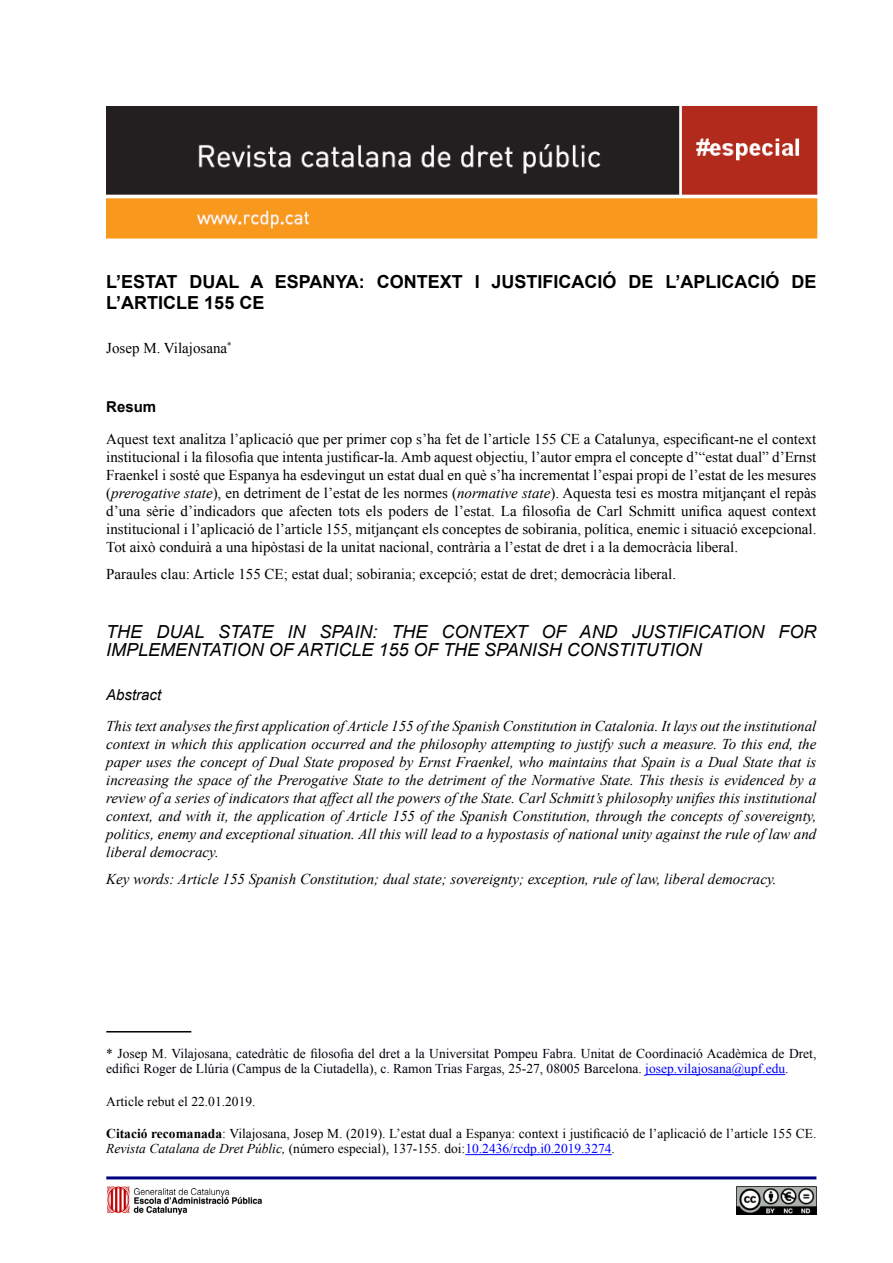
<style>
.page{position:relative;width:893px;height:1263px;background:#fff}
.page>*{position:absolute;margin:0;border:0;box-sizing:border-box;transform-origin:0 0}
.t1{font:italic 18px/18px "Arial";color:#000}
.t2{font:700 18px/21px "Arial";color:#000}
.t3{font:italic 15px/18px "Times New Roman";color:#000;text-align:justify}
.t4{font:15px/18px "Times New Roman";color:#000;text-align:justify}
.t5{font:italic 15px "Arial";color:#000}
.t6{font:700 15px "Arial";color:#000}
.t7{font:13.5px/15px "Times New Roman";color:#000}
.t8{font:13.5px/15px "Times New Roman";color:#00000a}
.s1{font-style:italic}
.s2{color:#00f}
.s3{font-weight:700}
</style>
<div class="page">
<hr style="left:106px;top:1176px;width:710px;height:3px;background:#000080">
<img style="left:737px;top:1187px;width:79px;height:27px">
<img style="left:107px;top:1187px;width:155px;height:28px">
<img style="left:106px;top:106px;width:711px;height:133px">
<hr style="left:106px;top:1031px;width:85px;height:1px;background:#000">
<hr style="left:645px;top:1074px;width:140px;height:1px;background:#00f">
<hr style="left:465px;top:1154px;width:147px;height:1px;background:#00f">
<p class="t2" style="left:106px;top:272px;width:712px">L’ESTAT DUAL A ESPANYA: CONTEXT I JUSTIFICACIÓ DE L’APLICACIÓ DE<br>L’ARTICLE 155 CE</p>
<p class="t4" style="left:106px;top:338px;width:127px">Josep M. Vilajosana<sup>*</sup></p>
<p class="t6" style="left:106px;top:397px;width:52px">Resum</p>
<p class="t4" style="left:106px;top:429px;width:712px">Aquest text analitza l’aplicació que per primer cop s’ha fet de l’article 155 CE a Catalunya, especificant-ne el context institucional i la filosofia que intenta justificar-la. Amb aquest objectiu, l’autor empra el concepte d’“estat dual” d’Ernst Fraenkel i sosté que Espanya ha esdevingut un estat dual en què s’ha incrementat l’espai propi de l’estat de les mesures (<span class="s1">prerogative state</span>), en detriment de l’estat de les normes (<span class="s1">normative state</span>). Aquesta tesi es mostra mitjançant el repàs d’una sèrie d’indicadors que afecten tots els poders de l’estat. La filosofia de Carl Schmitt unifica aquest context institucional i l’aplicació de l’article 155, mitjançant els conceptes de sobirania, política, enemic i situació excepcional.<br>Tot això conduirà a una hipòstasi de la unitat nacional, contrària a l’estat de dret i a la democràcia liberal.</p>
<p class="t4" style="left:106px;top:564px;width:571px">Paraules clau: Article 155 CE; estat dual; sobirania; excepció; estat de dret; democràcia liberal.</p>
<p class="t1" style="left:106px;top:623px;width:712px">THE DUAL STATE IN SPAIN: THE CONTEXT OF AND JUSTIFICATION FOR<br>IMPLEMENTATION OF ARTICLE 155 OF THE SPANISH CONSTITUTION</p>
<p class="t5" style="left:106px;top:685px;width:57px">Abstract</p>
<p class="t3" style="left:106px;top:717px;width:712px">This text analyses the first application of Article 155 of the Spanish Constitution in Catalonia. It lays out the institutional context in which this application occurred and the philosophy attempting to justify such a measure. To this end, the paper uses the concept of Dual State proposed by Ernst Fraenkel, who maintains that Spain is a Dual State that is increasing the space of the Prerogative State to the detriment of the Normative State. This thesis is evidenced by a review of a series of indicators that affect all the powers of the State. Carl Schmitt’s philosophy unifies this institutional context, and with it, the application of Article 155 of the Spanish Constitution, through the concepts of sovereignty, politics, enemy and exceptional situation. All this will lead to a hypostasis of national unity against the rule of law and liberal democracy.</p>
<p class="t3" style="left:106px;top:870px;width:672px">Key words: Article 155 Spanish Constitution; dual state; sovereignty; exception, rule of law, liberal democracy.</p>
<p class="t8" style="left:106px;top:1046px;width:712px">* Josep M. Vilajosana, catedràtic de filosofia del dret a la Universitat Pompeu Fabra. Unitat de Coordinació Acadèmica de Dret, edifici Roger de Llúria (Campus de la Ciutadella), c. Ramon Trias Fargas, 25-27, 08005 Barcelona. <span class="s2">josep.vilajosana@upf.edu</span>.</p>
<p class="t7" style="left:106px;top:1093px;width:151px">Article rebut el 22.01.2019.</p>
<p class="t7" style="left:106px;top:1126px;width:712px"><span class="s3">Citació recomanada</span>: Vilajosana, Josep M. (2019). L’estat dual a Espanya: context i justificació de l’aplicació de l’article 155 CE.<br><span class="s1">Revista Catalana de Dret Públic,</span> (número especial), 137-155. doi:<span class="s2">10.2436/rcdp.i0.2019.3274</span>.</p>
</div>
